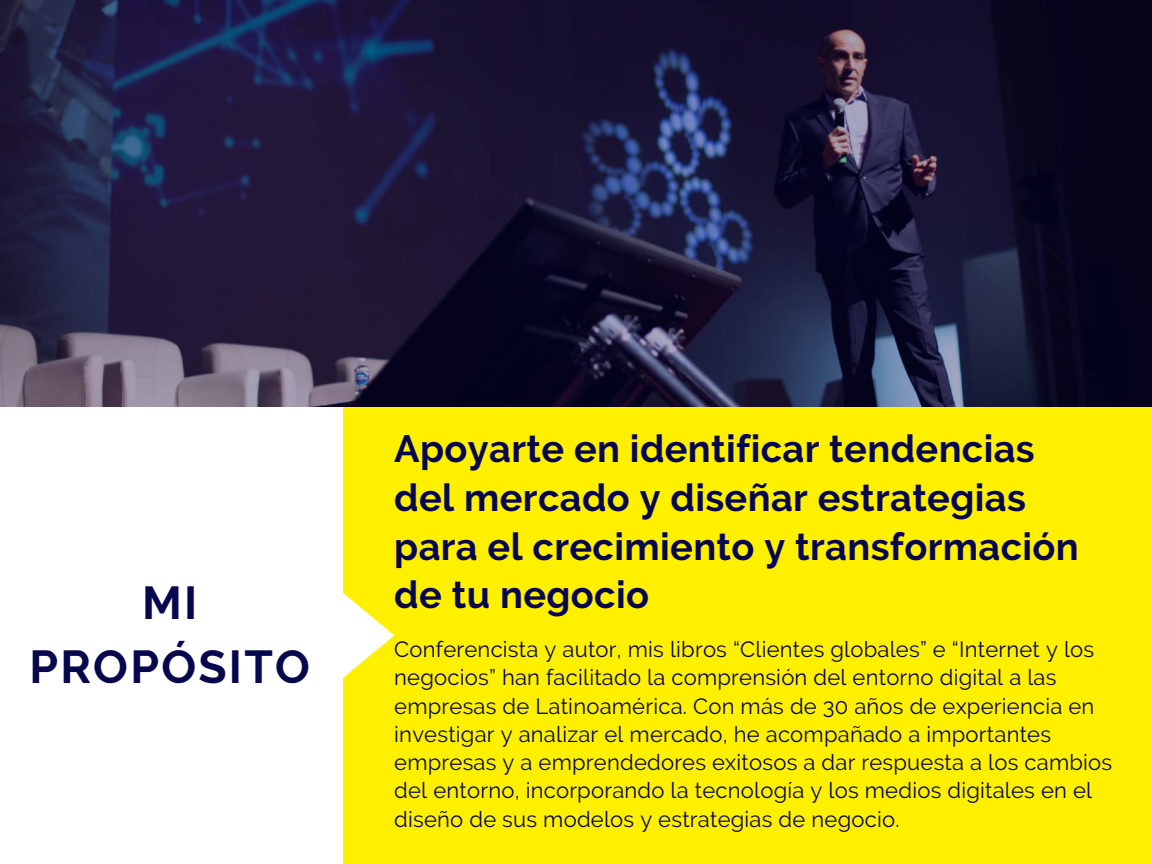
<style>
.page{position:relative;width:1152px;height:864px;background:#fff}
.page>*{position:absolute;margin:0;border:0;box-sizing:border-box;transform-origin:0 0}
.t1{font:700 46.05px/64.2px "Raleway";letter-spacing:.05em;color:#07074e;text-align:center}
.t2{font:700 37.95px/48.6px "Raleway";letter-spacing:.01em;color:#07074e}
.t3{font:22.05px/28.3px "Raleway";letter-spacing:.01em;color:#07074e}
</style>
<div class="page">
<img style="left:0;top:0;width:1152px;height:407px">
<div style="left:330px;top:407px;width:822px;height:457px;background:#fff000"></div>
<div style="left:0;top:407px;width:343px;height:457px;background:#fff"></div>
<svg style="left:343px;top:593px;width:51px;height:85px"></svg>
<h1 class="t1" style="left:29px;top:570px;width:282px">MI<br>PROPÓSITO</h1>
<h2 class="t2" style="left:394px;top:425px;width:686px">Apoyarte en identificar tendencias del mercado y diseñar estrategias para el crecimiento y transformación de tu negocio</h2>
<p class="t3" style="left:394px;top:635px;width:720px">Conferencista y autor, mis libros “Clientes globales” e “Internet y los negocios” han facilitado la comprensión del entorno digital a las empresas de Latinoamérica. Con más de 30 años de experiencia en investigar y analizar el mercado, he acompañado a importantes empresas y a emprendedores exitosos a dar respuesta a los cambios del entorno, incorporando la tecnología y los medios digitales en el diseño de sus modelos y estrategias de negocio.</p>
</div>
